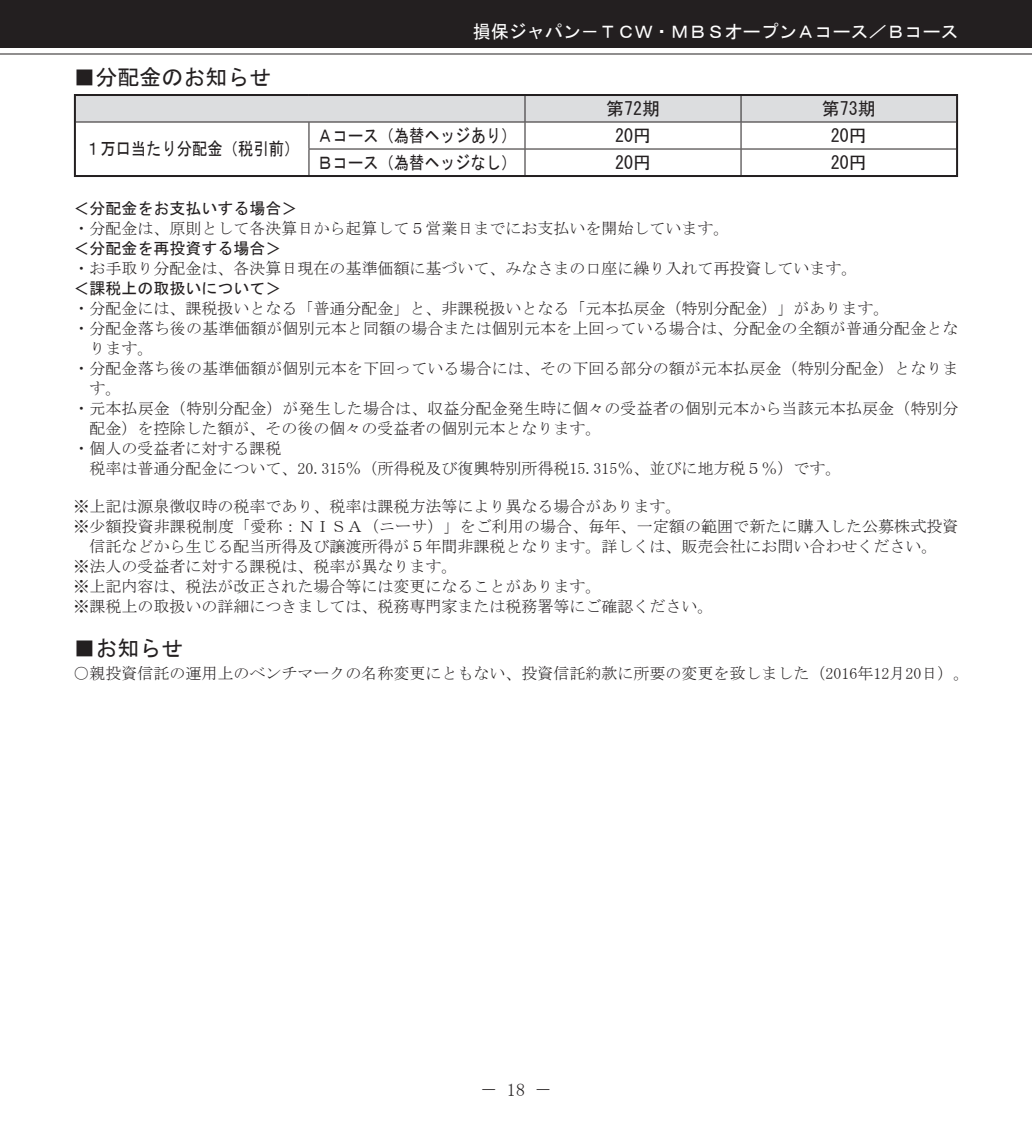
<style>
.page{position:relative;width:1032px;height:1134px;background:#fff}
.page>*{position:absolute;margin:0;border:0;box-sizing:border-box;transform-origin:0 0}
.t1{font:22px "MS Gothic";color:#231f20}
.t2{font:18px "MS Gothic";color:#231f20;scale:.85 1}
.t3{font:18px "MS Gothic";color:#fff}
.t4{font:18px "MS Gothic";color:#231f20}
.t5{font:18px "MS Mincho";color:#231f20}
.t6{font:16px "MS Mincho";color:#231f20}
.t7{font:16px "MS Gothic";color:#231f20}
</style>
<div class="page">
<div style="left:0;top:0;width:1032px;height:48px;background:#231f20"></div>
<hr style="left:0;top:53px;width:1032px;height:1px;background:#231f20">
<svg style="left:76px;top:96px;width:880px;height:79px"></svg>
<hr style="left:74px;top:94px;width:235px;height:2px;background:#231f20">
<hr style="left:74px;top:96px;width:2px;height:26px;background:#231f20">
<hr style="left:309px;top:94px;width:649px;height:2px;background:#231f20">
<hr style="left:956px;top:96px;width:2px;height:26px;background:#231f20">
<hr style="left:74px;top:122px;width:2px;height:27px;background:#231f20">
<hr style="left:956px;top:122px;width:2px;height:27px;background:#231f20">
<hr style="left:74px;top:149px;width:2px;height:26px;background:#231f20">
<hr style="left:956px;top:149px;width:2px;height:26px;background:#231f20">
<hr style="left:74px;top:175px;width:884px;height:2px;background:#231f20">
<h1 class="t1" style="left:73px;top:66px;width:200px">■分配金のお知らせ</h1>
<p class="t2" style="left:85px;top:140px;width:254px">１万口当たり分配金（税引前）</p>
<p class="t3" style="left:473px;top:23px;width:487px">損保ジャパン－ＴＣＷ・ＭＢＳオープンＡコース／Ｂコース</p>
<p class="t4" style="left:606px;top:100px;width:55px">第72期</p>
<p class="t4" style="left:822px;top:100px;width:55px">第73期</p>
<p class="t2" style="left:317px;top:127px;width:236px">Ａコース（為替ヘッジあり）</p>
<p class="t4" style="left:615px;top:127px;width:37px">20円</p>
<p class="t4" style="left:831px;top:127px;width:37px">20円</p>
<p class="t2" style="left:317px;top:153px;width:236px">Ｂコース（為替ヘッジなし）</p>
<p class="t4" style="left:615px;top:153px;width:37px">20円</p>
<p class="t4" style="left:831px;top:153px;width:37px">20円</p>
<p class="t7" style="left:73px;top:201px;width:226px">＜分配金をお支払いする場合＞</p>
<p class="t6" style="left:73px;top:221px;width:658px">・分配金は、原則として各決算日から起算して５営業日までにお支払いを開始しています。</p>
<p class="t7" style="left:73px;top:241px;width:210px">＜分配金を再投資する場合＞</p>
<p class="t6" style="left:73px;top:261px;width:786px">・お手取り分配金は、各決算日現在の基準価額に基づいて、みなさまの口座に繰り入れて再投資しています。</p>
<p class="t7" style="left:73px;top:281px;width:210px">＜課税上の取扱いについて＞</p>
<p class="t6" style="left:73px;top:301px;width:818px">・分配金には、課税扱いとなる「普通分配金」と、非課税扱いとなる「元本払戻金（特別分配金）」があります。</p>
<p class="t6" style="left:73px;top:321px;width:887px">・分配金落ち後の基準価額が個別元本と同額の場合または個別元本を上回っている場合は、分配金の全額が普通分配金とな</p>
<p class="t6" style="left:89px;top:341px;width:65px">ります。</p>
<p class="t6" style="left:73px;top:361px;width:887px">・分配金落ち後の基準価額が個別元本を下回っている場合には、その下回る部分の額が元本払戻金（特別分配金）となりま</p>
<p class="t6" style="left:89px;top:381px;width:33px">す。</p>
<p class="t6" style="left:73px;top:401px;width:887px">・元本払戻金（特別分配金）が発生した場合は、収益分配金発生時に個々の受益者の個別元本から当該元本払戻金（特別分</p>
<p class="t6" style="left:89px;top:421px;width:514px">配金）を控除した額が、その後の個々の受益者の個別元本となります。</p>
<p class="t6" style="left:73px;top:441px;width:210px">・個人の受益者に対する課税</p>
<p class="t6" style="left:89px;top:461px;width:754px">税率は普通分配金について、20.315％（所得税及び復興特別所得税15.315％、並びに地方税５％）です。</p>
<p class="t6" style="left:73px;top:499px;width:610px">※上記は源泉徴収時の税率であり、税率は課税方法等により異なる場合があります。</p>
<p class="t6" style="left:73px;top:519px;width:887px">※少額投資非課税制度「愛称：ＮＩＳＡ（ニーサ）」をご利用の場合、毎年、一定額の範囲で新たに購入した公募株式投資</p>
<p class="t6" style="left:89px;top:539px;width:850px">信託などから生じる配当所得及び譲渡所得が５年間非課税となります。詳しくは、販売会社にお問い合わせください。</p>
<p class="t6" style="left:73px;top:559px;width:386px">※法人の受益者に対する課税は、税率が異なります。</p>
<p class="t6" style="left:73px;top:579px;width:530px">※上記内容は、税法が改正された場合等には変更になることがあります。</p>
<p class="t6" style="left:73px;top:599px;width:642px">※課税上の取扱いの詳細につきましては、税務専門家または税務署等にご確認ください。</p>
<h1 class="t1" style="left:73px;top:637px;width:111px">■お知らせ</h1>
<p class="t6" style="left:73px;top:665px;width:898px">○親投資信託の運用上のベンチマークの名称変更にともない、投資信託約款に所要の変更を致しました（2016年12月20日）。</p>
<p class="t5" style="left:507px;top:1081px;width:19px">18</p>
<p class="t5" style="left:480px;top:1081px;width:73px">－　　－</p>
</div>
